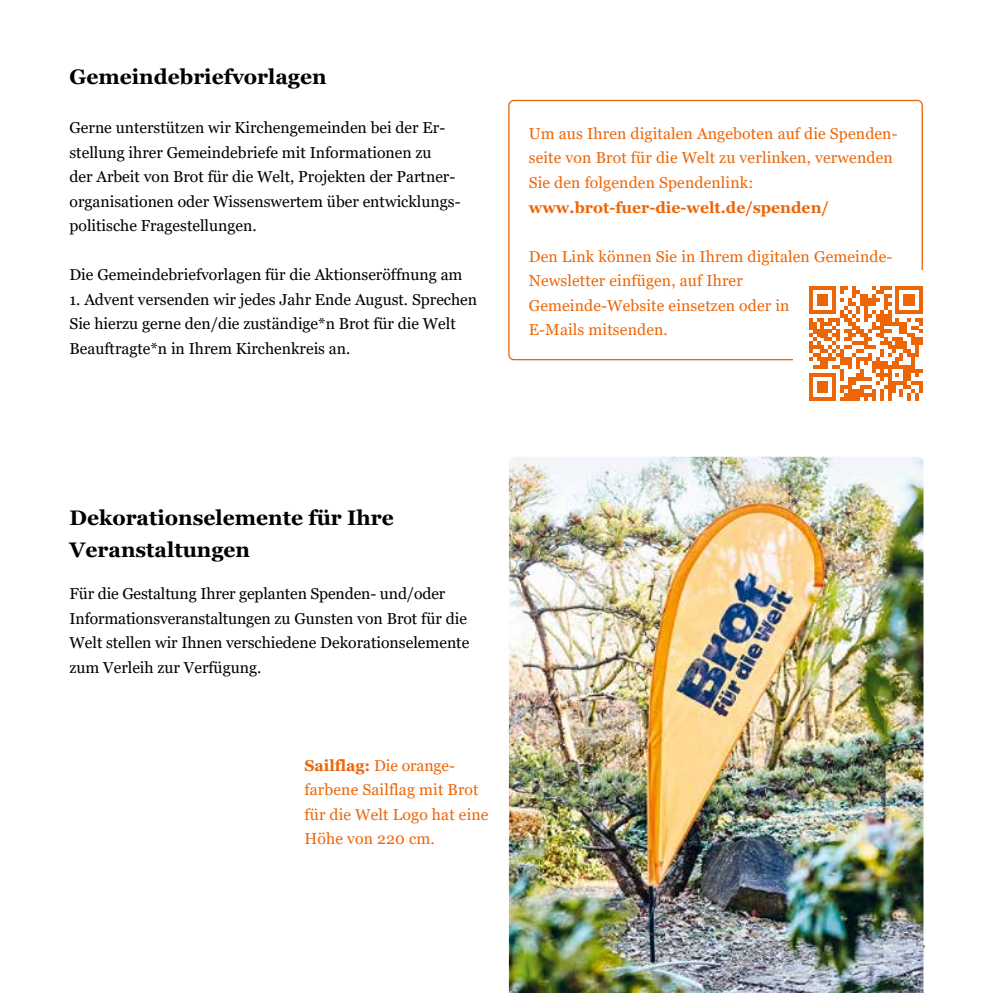
<style>
.page{position:relative;width:993px;height:993px;background:#fff}
.page>*{position:absolute;margin:0;border:0;box-sizing:border-box;transform-origin:0 0}
.t1{font:700 21px/31.5px "Georgia";color:#000}
.t2{font:15.75px/24.5px "Georgia";color:#000}
.t3{font:15.75px/24.5px "Georgia";letter-spacing:.01em;color:#ec6608}
.t4{font:700 15.75px "Georgia";color:#ec6608}
.t5{font:14px "Georgia";color:#000}
.s1{font-weight:700}
</style>
<div class="page">
<div style="left:508px;top:100px;width:414px;height:260px;border:1px solid #ec6608;border-radius:5px"></div>
<div style="left:792px;top:270px;width:147px;height:147px;background:#fff"></div>
<svg style="left:809px;top:286px;width:113px;height:114px"></svg>
<svg style="left:918px;top:380px;width:4px;height:12px"></svg>
<img style="left:508px;top:456px;width:415px;height:536px">
<h1 class="t1" style="left:69px;top:61px;width:258px">Gemeindebriefvorlagen</h1>
<p class="t2" style="left:69px;top:116px;width:392px">Gerne unterstützen wir Kirchengemeinden bei der Er&shy;stellung ihrer Gemeindebriefe mit Informationen zu<br>der Arbeit von Brot für die Welt, Projekten der Partner&shy;organisationen oder Wissenswertem über entwicklungs&shy;politische Fragestellungen.</p>
<p class="t2" style="left:69px;top:263px;width:394px">Die Gemeindebriefvorlagen für die Aktionseröffnung am</p>
<p class="t2" style="left:69px;top:287px;width:409px">1. Advent versenden wir jedes Jahr Ende August. Sprechen<br>Sie hierzu gerne den/die zuständige*n Brot für die Welt<br>Beauftragte*n in Ihrem Kirchenkreis an.</p>
<p class="t3" style="left:528px;top:121px;width:370px">Um aus Ihren digitalen Angeboten auf die Spenden&shy;seite von Brot für die Welt zu verlinken, verwenden<br>Sie den folgenden Spendenlink:</p>
<p class="t4" style="left:528px;top:197px;width:301px">www.brot-fuer-die-welt.de/spenden/</p>
<p class="t3" style="left:528px;top:244px;width:365px">Den Link können Sie in Ihrem digitalen Gemeinde-Newsletter einfügen, auf Ihrer<br>Gemeinde-Website einsetzen oder in<br>E-Mails mitsenden.</p>
<h1 class="t1" style="left:69px;top:502px;width:326px">Dekorationselemente für Ihre<br>Veranstaltungen</h1>
<p class="t2" style="left:69px;top:581px;width:401px">Für die Gestaltung Ihrer geplanten Spenden- und/oder Informationsveranstaltungen zu Gunsten von Brot für die Welt stellen wir Ihnen verschie dene Dekorationselemente zum Verleih zur Verfügung.</p>
<p class="t3" style="left:304px;top:753px;width:185px"><span class="s1">Sailflag:</span> Die orange&shy;farbene Sailflag mit Brot für die Welt Logo hat eine<br>Höhe von 220 cm.</p>
<p class="t5" style="left:909px;top:939px;width:17px">27</p>
</div>
